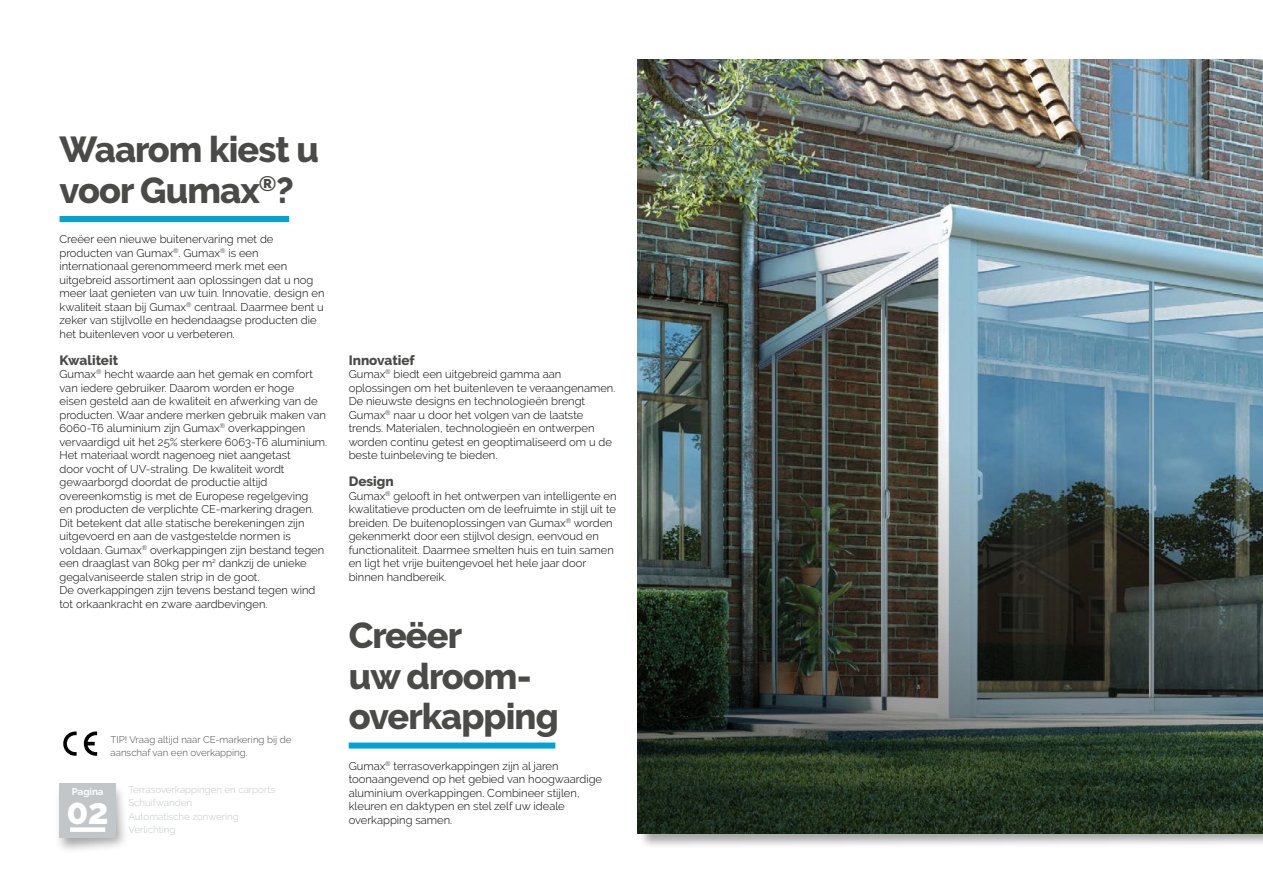
<style>
.page{position:relative;width:1263px;height:893px;background:#fff}
.page>*{position:absolute;margin:0;border:0;box-sizing:border-box;transform-origin:0 0}
.t1{font:800 36px/40.5px "Raleway";letter-spacing:-.025em;color:#4a4a49}
.t2{font:800 36px "Raleway";color:#fff}
.t3{font:800 13.5px "Raleway";color:#4a4a49}
.t4{font:300 11.25px/13.5px "Raleway";color:#000}
.t5{font:300 9.75px/13.5px "Raleway";color:#c2c6c9}
.t6{font:300 9.75px/13.5px "Raleway";color:#4a4a49}
.t7{font:700 9.75px "Raleway";color:#fff}
</style>
<div class="page">
<div style="left:54px;top:782px;width:75px;height:73px;background:#000;opacity:.35"></div>
<div style="left:638px;top:68px;width:625px;height:781px;background:#000;opacity:.35"></div>
<img style="left:638px;top:60px;width:625px;height:773px">
<svg style="left:83px;top:731px;width:14px;height:25px"></svg>
<svg style="left:63px;top:731px;width:14px;height:25px"></svg>
<div style="left:349px;top:743px;width:206px;height:6px;background:#00a3d1"></div>
<div style="left:60px;top:216px;width:229px;height:6px;background:#00a3d1"></div>
<div style="left:60px;top:783px;width:56px;height:54px;background:#c2c6c9"></div>
<div style="left:70px;top:827px;width:35px;height:5px;background:#fff"></div>
<h1 class="t1" style="left:60px;top:129px;width:261px">Waarom kiest u voor Gumax<sup>®</sup>?</h1>
<p class="t4" style="left:60px;top:232px;width:266px">Creëer een nieuwe buitenervaring met de producten van Gumax<sup>®</sup>. Gumax<sup>®</sup> is een internationaal gerenommeerd merk met een uitgebreid assortiment aan oplossingen dat u nog meer laat genieten van uw tuin. Innovatie, design en kwaliteit staan bij Gumax<sup>®</sup> centraal. Daarmee bent u zeker van stijlvolle en hedendaagse producten die het buitenleven voor u verbeteren.</p>
<p class="t3" style="left:60px;top:352px;width:60px">Kwaliteit</p>
<p class="t4" style="left:60px;top:367px;width:269px">Gumax<sup>®</sup> hecht waarde aan het gemak en comfort van iedere gebruiker. Daarom worden er hoge<br>eisen gesteld aan de kwaliteit en afwerking van de producten. Waar andere merken gebruik maken van 6060-T6 aluminium zijn Gumax<sup>®</sup> overkappingen vervaardigd uit het 25% sterkere 6063-T6 aluminium.<br>Het materiaal wordt nagenoeg niet aangetast<br>door vocht of UV-straling. De kwaliteit wordt gewaarborgd doordat de productie altijd overeenkomstig is met de Europese regelgeving<br>en producten de verplichte CE-markering dragen.<br>Dit betekent dat alle statische berekeningen zijn uitgevoerd en aan de vastgestelde normen is voldaan. Gumax<sup>®</sup> overkappingen zijn bestand tegen een draaglast van 80kg per m<sup>2</sup> dankzij de unieke gegalvaniseerde stalen strip in de goot.<br>De overkappingen zijn tevens bestand tegen wind tot orkaankracht en zware aardbevingen.</p>
<p class="t6" style="left:111px;top:732px;width:182px">TIP! Vraag altijd naar CE-markering bij de aanschaf van een overkapping.</p>
<p class="t7" style="left:72px;top:786px;width:33px">Pagina</p>
<h1 class="t2" style="left:67px;top:791px;width:44px">02</h1>
<p class="t5" style="left:128px;top:783px;width:148px">Terrasoverkappingen en carports<br>Schuifwanden<br>Automatische zonwering<br>Verlichting</p>
<p class="t3" style="left:349px;top:352px;width:68px">Innovatief</p>
<p class="t4" style="left:349px;top:367px;width:268px">Gumax<sup>®</sup> biedt een uitgebreid gamma aan oplossingen om het buitenleven te veraangenamen.<br>De nieuwste designs en technologieën brengt Gumax<sup>®</sup> naar u door het volgen van de laatste trends. Materialen, technologieën en ontwerpen worden continu getest en geoptimaliseerd om u de beste tuinbeleving te bieden.</p>
<p class="t3" style="left:349px;top:474px;width:47px">Design</p>
<p class="t4" style="left:349px;top:489px;width:269px">Gumax<sup>®</sup> gelooft in het ontwerpen van intelligente en kwalitatieve producten om de leefruimte in stijl uit te breiden. De buitenoplossingen van Gumax<sup>®</sup> worden gekenmerkt door een stijlvol design, eenvoud en functionaliteit. Daarmee smelten huis en tuin samen en ligt het vrije buitengevoel het hele jaar door binnen handbereik.</p>
<h1 class="t1" style="left:349px;top:615px;width:211px">Creëer<br>uw droom&shy;overkapping</h1>
<p class="t4" style="left:349px;top:759px;width:255px">Gumax<sup>®</sup> terrasoverkappingen zijn al jaren toonaangevend op het gebied van hoogwaardige aluminium overkappingen. Combineer stijlen, kleuren en daktypen en stel zelf uw ideale overkapping samen.</p>
</div>
